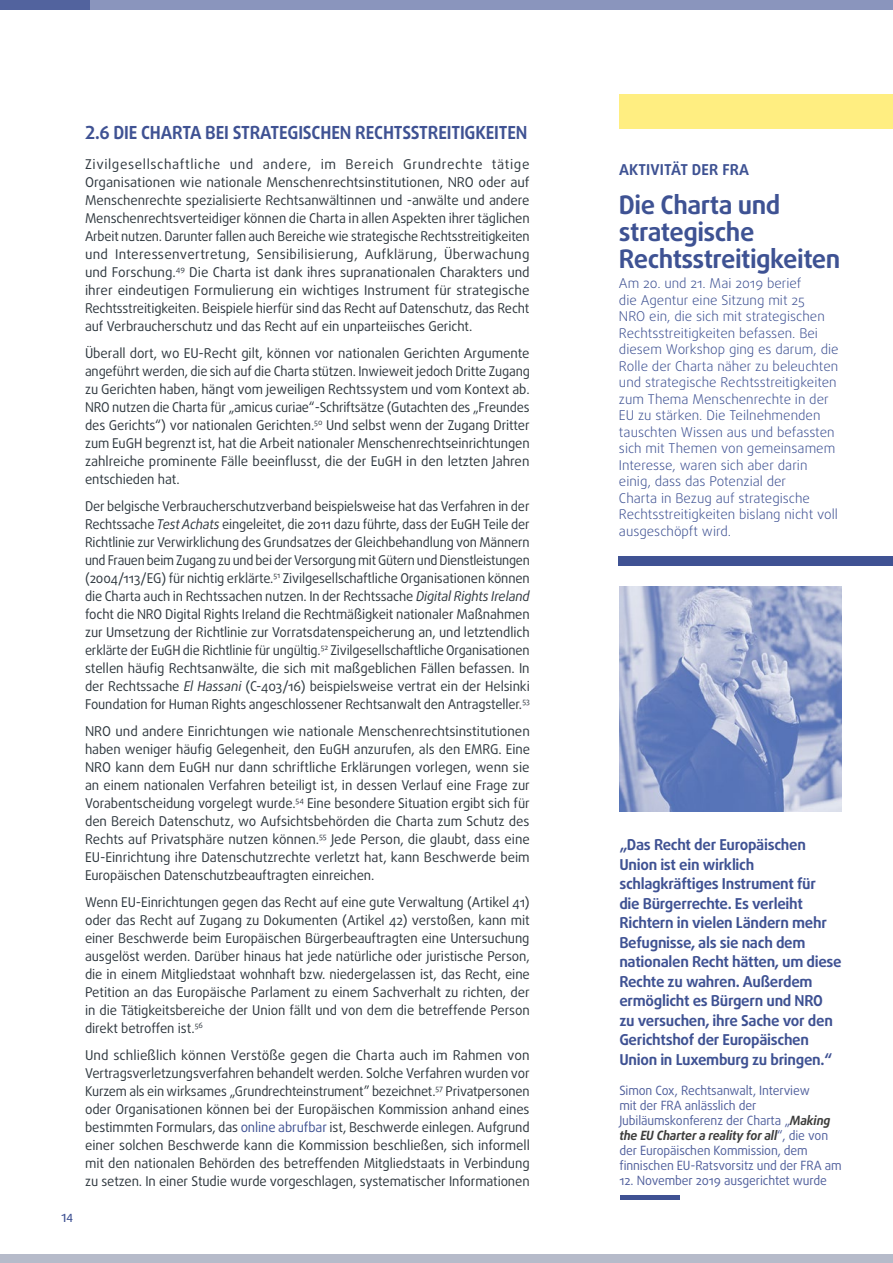
<style>
.page{position:relative;width:893px;height:1263px;background:#fff}
.page>*{position:absolute;margin:0;border:0;box-sizing:border-box;transform-origin:0 0}
.t1{font:700 25.5px/27px "Daxline Pro";letter-spacing:-.02em;color:#3e5293}
.TITLE_2{font:700 18px "Daxline Pro";letter-spacing:-.01em;color:#3f5293;scale:.96 1}
.t2{font:700 15px/19.5px "Daxline Pro";letter-spacing:-.02em;color:#3f5293}
.t3{font:700 15px "Daxline Pro";letter-spacing:.01em;color:#3e5293}
.BODYTEXT{font:13.5px/18px "Daxline Pro";letter-spacing:-.01em;color:#2f383f;text-align:justify}
.BODYTEXT-2{font:13.5px/18px "Daxline Pro";letter-spacing:-.01em;color:#2f383f;text-align:justify;scale:.96 1}
.TEXT-BOX{font:300 13.5px/16.5px "Daxline Pro";color:#3f5293}
.t4{font:12.75px/15px "Daxline Pro";letter-spacing:-.01em;color:#51609d;scale:.96 1}
.t5{font:500 11.25px "Daxline Pro";color:#3f5293}
.s1{font-style:italic}
.s2{color:#3f5293}
.s3{font-weight:700;font-style:italic;color:#3c3c3b}
</style>
<div class="page">
<div style="left:89px;top:0;width:804px;height:10px;background:#8a95bd"></div>
<div style="left:0;top:0;width:89px;height:10px;background:#52639e"></div>
<div style="left:0;top:1254px;width:893px;height:9px;background:#b6bbca"></div>
<hr style="left:620px;top:1195px;width:59px;height:4px;background:#3f5293">
<img style="left:619px;top:586px;width:223px;height:225px">
<div style="left:619px;top:556px;width:274px;height:10px;background:#3f5293"></div>
<div style="left:620px;top:94px;width:273px;height:34px;background:#ffee81"></div>
<p class="t5" style="left:62px;top:1210px;width:13px">14</p>
<p class="TITLE_2" style="left:85px;top:120px;width:462px">2.6 DIE CHARTA BEI STRATEGISCHEN RECHTSSTREITIGKEITEN</p>
<p class="BODYTEXT" style="left:85px;top:155px;width:446px">Zivilgesellschaftliche und andere, im Bereich Grundrechte tätige Organisationen wie nationale Menschenrechtsinstitutionen, NRO oder auf Menschenrechte spezialisierte Rechtsanwältinnen und -anwälte und andere Menschenrechtsverteidiger können die Charta in allen Aspekten ihrer täglichen Arbeit nutzen. Darunter fallen auch Bereiche wie strategische Rechtsstreitigkeiten und Interessenvertretung, Sensibilisierung, Aufklärung, Überwachung und Forschung.<sup>49</sup> Die Charta ist dank ihres supranationalen Charakters und ihrer eindeutigen Formulierung ein wichtiges Instrument für strategische Rechtsstreitigkeiten. Beispiele hierfür sind das Recht auf Datenschutz, das Recht auf Verbraucherschutz und das Recht auf ein unparteiisches Gericht.</p>
<p class="BODYTEXT" style="left:85px;top:344px;width:446px">Überall dort, wo EU-Recht gilt, können vor nationalen Gerichten Argumente angeführt werden, die sich auf die Charta stützen. Inwieweit jedoch Dritte Zugang zu Gerichten haben, hängt vom jeweiligen Rechtssystem und vom Kontext ab.<br>NRO nutzen die Charta für „amicus curiae“-Schriftsätze (Gutachten des „Freundes des Gerichts“) vor nationalen Gerichten.<sup>50</sup> Und selbst wenn der Zugang Dritter zum EuGH begrenzt ist, hat die Arbeit nationaler Menschenrechtseinrichtungen zahlreiche prominente Fälle beeinflusst, die der EuGH in den letzten Jahren entschieden hat.</p>
<p class="BODYTEXT-2" style="left:85px;top:497px;width:465px">Der belgische Verbraucherschutzverband beispielsweise hat das Verfahren in der Rechtssache <span class="s1">Test Achats</span> eingeleitet, die 2011 dazu führte, dass der EuGH Teile der Richtlinie zur Verwirklichung des Grundsatzes der Gleichbehandlung von Männern und Frauen beim Zugang zu und bei der Versorgung mit Gütern und Dienstleistungen (2004/113/EG) für nichtig erklärte.<sup>51</sup> Zivilgesellschaftliche Organisationen können die Charta auch in Rechtssachen nutzen. In der Rechtssache <span class="s1">Digital Rights Ireland </span>focht die NRO Digital Rights Ireland die Rechtmäßigkeit nationaler Maßnahmen zur Umsetzung der Richtlinie zur Vorratsdatenspeicherung an, und letztendlich erklärte der EuGH die Richtlinie für ungültig.<sup>52</sup> Zivilgesellschaftliche Organisationen stellen häufig Rechtsanwälte, die sich mit maßgeblichen Fällen befassen. In der Rechtssache <span class="s1">El Hassani</span> (C-403/16) beispielsweise vertrat ein der Helsinki Foundation for Human Rights angeschlossener Rechtsanwalt den Antragsteller.<sup>53</sup></p>
<p class="BODYTEXT" style="left:85px;top:722px;width:446px">NRO und andere Einrichtungen wie nationale Menschenrechtsinstitutionen haben weniger häufig Gelegenheit, den EuGH anzurufen, als den EMRG. Eine NRO kann dem EuGH nur dann schriftliche Erklärungen vorlegen, wenn sie an einem nationalen Verfahren beteiligt ist, in dessen Verlauf eine Frage zur Vorabentscheidung vorgelegt wurde.<sup>54</sup> Eine besondere Situation ergibt sich für den Bereich Datenschutz, wo Aufsichtsbehörden die Charta zum Schutz des Rechts auf Privatsphäre nutzen können.<sup>55</sup> Jede Person, die glaubt, dass eine EU-Einrichtung ihre Datenschutzrechte verletzt hat, kann Beschwerde beim Europäischen Datenschutzbeauftragten einreichen.</p>
<p class="BODYTEXT" style="left:85px;top:893px;width:446px">Wenn EU-Einrichtungen gegen das Recht auf eine gute Verwaltung (Artikel 41) oder das Recht auf Zugang zu Dokumenten (Artikel 42) verstoßen, kann mit einer Beschwerde beim Europäischen Bürgerbeauftragten eine Untersuchung ausgelöst werden. Darüber hinaus hat jede natürliche oder juristische Person, die in einem Mitgliedstaat wohnhaft bzw. niedergelassen ist, das Recht, eine Petition an das Europäische Parlament zu einem Sachverhalt zu richten, der in die Tätigkeitsbereiche der Union fällt und von dem die betreffende Person direkt betroffen ist.<sup>56</sup></p>
<p class="BODYTEXT" style="left:85px;top:1046px;width:446px">Und schließlich können Verstöße gegen die Charta auch im Rahmen von Vertragsverletzungsverfahren behandelt werden. Solche Verfahren wurden vor Kurzem als ein wirksames „Grundrechteinstrument” bezeichnet.<sup>57</sup> Privatpersonen oder Organisationen können bei der Europäischen Kommission anhand eines bestimmten Formulars, das <span class="s2">online abrufbar</span> ist, Beschwerde einlegen. Aufgrund einer solchen Beschwerde kann die Kommission beschließen, sich informell mit den nationalen Behörden des betreffenden Mitgliedstaats in Verbindung zu setzen. In einer Studie wurde vorgeschlagen, systematischer Informationen</p>
<p class="t3" style="left:619px;top:160px;width:132px">AKTIVITÄT DER FRA</p>
<p class="t1" style="left:619px;top:191px;width:223px">Die Charta und strategische<br>Rechtsstreitigkeiten</p>
<p class="TEXT-BOX" style="left:619px;top:275px;width:221px">Am 20. und 21. Mai 2019 berief<br>die Agentur eine Sitzung mit 25<br>NRO ein, die sich mit strategischen Rechtsstreitigkeiten befassen. Bei diesem Workshop ging es darum, die Rolle der Charta näher zu beleuchten und strategische Rechtsstreitigkeiten zum Thema Menschenrechte in der EU zu stärken. Die Teilnehmenden tauschten Wissen aus und befassten sich mit Themen von gemeinsamem Interesse, waren sich aber darin einig, dass das Potenzial der<br>Charta in Bezug auf strategische Rechtsstreitigkeiten bislang nicht voll ausgeschöpft wird.</p>
<p class="t2" style="left:619px;top:835px;width:224px">„Das Recht der Europäischen<br>Union ist ein wirklich schlagkräftiges Instrument für<br>die Bürgerrechte. Es verleiht<br>Richtern in vielen Ländern mehr<br>Befugnisse, als sie nach dem nationalen Recht hätten, um diese<br>Rechte zu wahren. Außerdem ermöglicht es Bürgern und NRO zu versuchen, ihre Sache vor den<br>Gerichtshof der Europäischen<br>Union in Luxemburg zu bringen.“</p>
<p class="t4" style="left:619px;top:1083px;width:233px">Simon Cox, Rechtsanwalt, Interview<br>mit der FRA anlässlich der Jubiläumskonferenz der Charta „<span class="s3">Making the EU Charter a reality for all</span>“, die von der Europäischen Kommission, dem finnischen EU-Ratsvorsitz und der FRA am</p>
<p class="t4" style="left:619px;top:1173px;width:218px">12. November 2019 ausgerichtet wurde</p>
</div>
